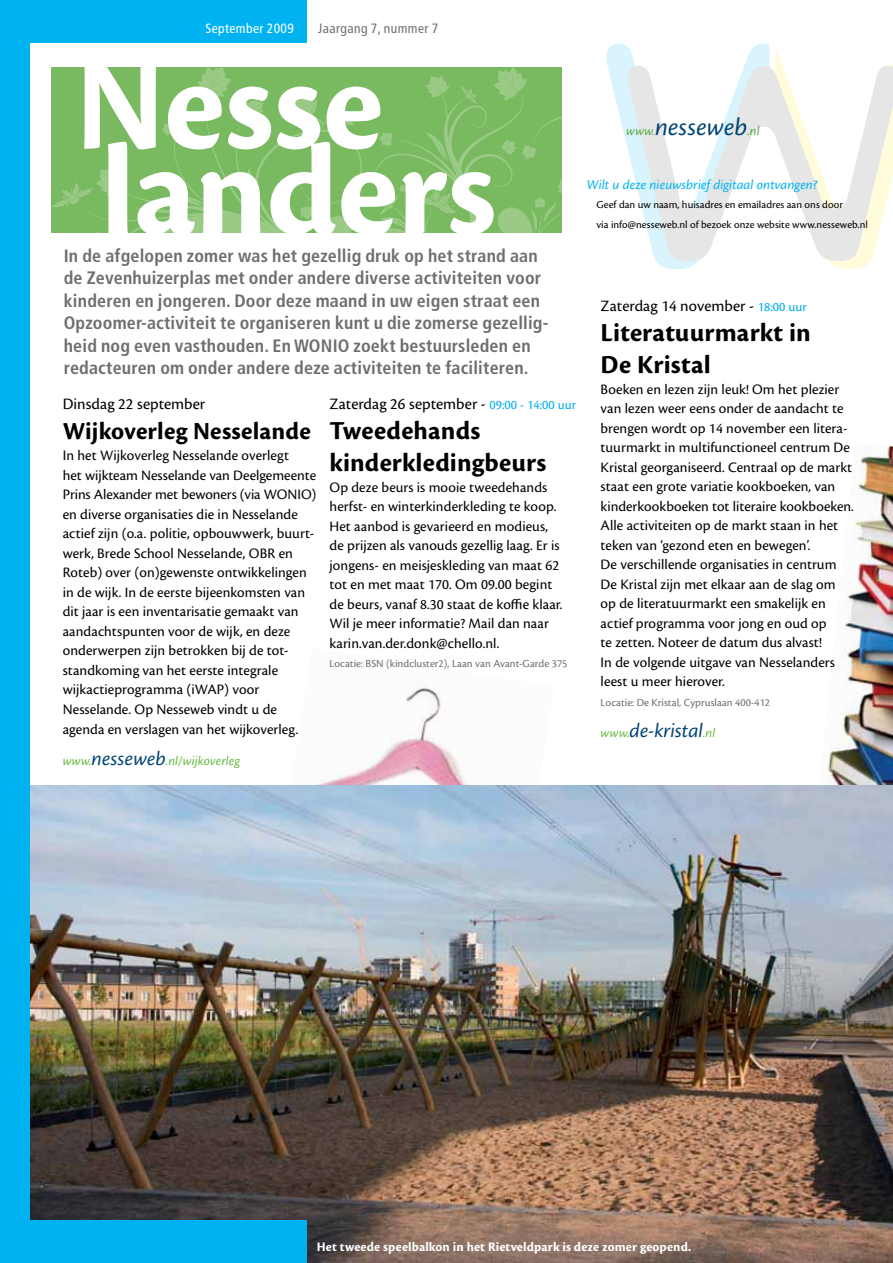
<style>
.page{position:relative;width:893px;height:1263px;background:#fff}
.page>*{position:absolute;margin:0;border:0;box-sizing:border-box;transform-origin:0 0}
.t1{font:700 135px "Cronos Pro";letter-spacing:-.01em;color:#fff}
.t2{font:700 27px/31.5px "Cronos Pro";letter-spacing:.01em;color:#000}
.t3{font:italic 26.1px "Cronos Pro";letter-spacing:.005em;color:#004576}
.t4{font:700 25.5px "Cronos Pro";letter-spacing:.005em;color:#000}
.t5{font:italic 21px "Cronos Pro";color:#004576}
.t6{font:700 condensed 18px/22.5px "Frutiger LT Std";letter-spacing:.01em;color:#6d6e71}
.t7{font:16.5px "Cronos Pro";letter-spacing:.005em;color:#000}
.t8{font:15px/19.5px "Cronos Pro";letter-spacing:.005em;color:#000}
.t9{font:italic 14.1px "Cronos Pro";color:#00b3f0}
.t10{font:italic 13.65px "Cronos Pro";color:#6abb44}
.t11{font:700 13.5px "Cronos Pro";letter-spacing:.01em;color:#fff}
.t12{font:condensed 13.5px "Frutiger LT Std";letter-spacing:.03em;color:#6d6e71}
.t13{font:condensed 13.5px "Frutiger LT Std";letter-spacing:.03em;color:#fff}
.t14{font:11.25px "Cronos Pro";letter-spacing:.005em;color:#6d6e71}
.t15{font:11.1px/19.5px "Cronos Pro";letter-spacing:.005em;color:#000}
.s1{font-size:21px;color:#004576}
.s2{font-size:13.5px;color:#00aeef}
.s3{font-size:13.65px;color:#57ad41}
.s4{font-size:13.65px;color:#6abb44}
</style>
<div class="page">
<img style="left:315px;top:687px;width:152px;height:98px">
<img style="left:824px;top:446px;width:69px;height:339px">
<img style="left:30px;top:785px;width:863px;height:478px">
<div style="left:0;top:0;width:306px;height:43px;background:#00b3f0"></div>
<svg style="left:775px;top:50px;width:118px;height:219px"></svg>
<svg style="left:606px;top:43px;width:163px;height:226px"></svg>
<svg style="left:627px;top:66px;width:266px;height:195px"></svg>
<div style="left:0;top:0;width:30px;height:1263px;background:#00b3f0"></div>
<div style="left:0;top:1220px;width:306px;height:43px;background:#00b3f0"></div>
<svg style="left:370px;top:67px;width:191px;height:165px;background:#7ebb65"></svg>
<svg style="left:51px;top:67px;width:311px;height:166px;background:#7dbb63"></svg>
<p class="t13" style="left:205px;top:21px;width:90px">September 2009</p>
<p class="t12" style="left:318px;top:21px;width:122px">Jaargang 7, nummer 7</p>
<h1 class="t1" style="left:75px;top:28px;width:310px">Nesse</h1>
<h1 class="t1" style="left:100px;top:114px;width:398px">landers</h1>
<p class="t6" style="left:64px;top:244px;width:486px">In de afgelopen zomer was het gezellig druk op het strand aan de Zevenhuizerplas met onder andere diverse activiteiten voor kinderen en jongeren. Door deze maand in uw eigen straat een Opzoomer-activiteit te organiseren kunt u die zomerse gezellig&shy;heid nog even vasthouden. En WONIO zoekt bestuursleden en redacteuren om onder andere deze activiteiten te faciliteren.</p>
<p class="t7" style="left:63px;top:395px;width:144px">Dinsdag 22 september</p>
<h3 class="t4" style="left:63px;top:417px;width:250px">Wijkoverleg Nesselande</h3>
<p class="t8" style="left:63px;top:446px;width:255px">In het Wijkoverleg Nesselande overlegt<br>het wijkteam Nesselande van Deelgemeente Prins Alexander met bewoners (via WONIO) en diverse organisaties die in Nesselande actief zijn (o.a. politie, opbouwwerk, buurt&shy;werk, Brede School Nesselande, OBR en Roteb) over (on)gewenste ontwikkelingen in de wijk. In de eerste bijeenkomsten van dit jaar is een inventarisatie gemaakt van aandachtspunten voor de wijk, en deze onderwerpen zijn betrokken bij de tot&shy;standkoming van het eerste integrale wijkactieprogramma (iWAP) voor Nesselande. Op Nesseweb vindt u de agenda en verslagen van het wijkoverleg.</p>
<p class="t10" style="left:63px;top:753px;width:179px">www.<span class="s1">nesseweb</span>.nl/wijkoverleg</p>
<p class="t7" style="left:330px;top:395px;width:248px">Zaterdag 26 september - <span class="s2">09:00 - 14:00 uur</span></p>
<h2 class="t2" style="left:330px;top:416px;width:218px">Tweedehands kinderkledingbeurs</h2>
<p class="t8" style="left:330px;top:478px;width:235px">Op deze beurs is mooie tweedehands herfst- en winterkinderkleding te koop.<br>Het aanbod is gevarieerd en modieus, de prijzen als vanouds gezellig laag. Er is jongens- en meisjeskleding van maat 62 tot en met maat 170. Om 09.00 begint de beurs, vanaf 8.30 staat de koffie klaar.<br>Wil je meer informatie? Mail dan naar karin.van.der.donk@chello.nl.</p>
<p class="t14" style="left:330px;top:657px;width:239px">Locatie: BSN (kindcluster2), Laan van Avant-Garde 375</p>
<h3 class="t3" style="left:626px;top:112px;width:135px"><span class="s3">www.</span>nesseweb<span class="s3">.nl</span></h3>
<p class="t9" style="left:587px;top:176px;width:232px">Wilt u deze nieuwsbrief digitaal ontvangen?</p>
<p class="t15" style="left:596px;top:195px;width:273px">Geef dan uw naam, huisadres en emailadres aan ons door<br>via info@nesseweb.nl of bezoek onze website www.nesseweb.nl</p>
<p class="t7" style="left:601px;top:297px;width:208px">Zaterdag 14 november - <span class="s2">18:00 uur</span></p>
<h2 class="t2" style="left:601px;top:318px;width:212px">Literatuurmarkt in<br>De Kristal</h2>
<p class="t8" style="left:601px;top:380px;width:255px">Boeken en lezen zijn leuk! Om het plezier van lezen weer eens onder de aandacht te brengen wordt op 14 november een litera&shy;tuurmarkt in multifunctioneel centrum De Kristal georganiseerd. Centraal op de markt staat een grote variatie kookboeken, van kinderkookboeken tot literaire kookboeken.<br>Alle activiteiten op de markt staan in het teken van ‘gezond eten en bewegen’.<br>De verschillende organisaties in centrum De Kristal zijn met elkaar aan de slag om op de literatuurmarkt een smakelijk en actief programma voor jong en oud op<br>te zetten. Noteer de datum dus alvast!<br>In de volgende uitgave van Nesselanders leest u meer hierover.</p>
<p class="t14" style="left:601px;top:696px;width:171px">Locatie: De Kristal, Cypruslaan 400-412</p>
<h3 class="t5" style="left:601px;top:719px;width:116px"><span class="s4">www.</span>de-kristal<span class="s4">.nl</span></h3>
<p class="t11" style="left:317px;top:1238px;width:376px">Het tweede speelbalkon in het Rietveldpark is deze zomer geopend.</p>
</div>
